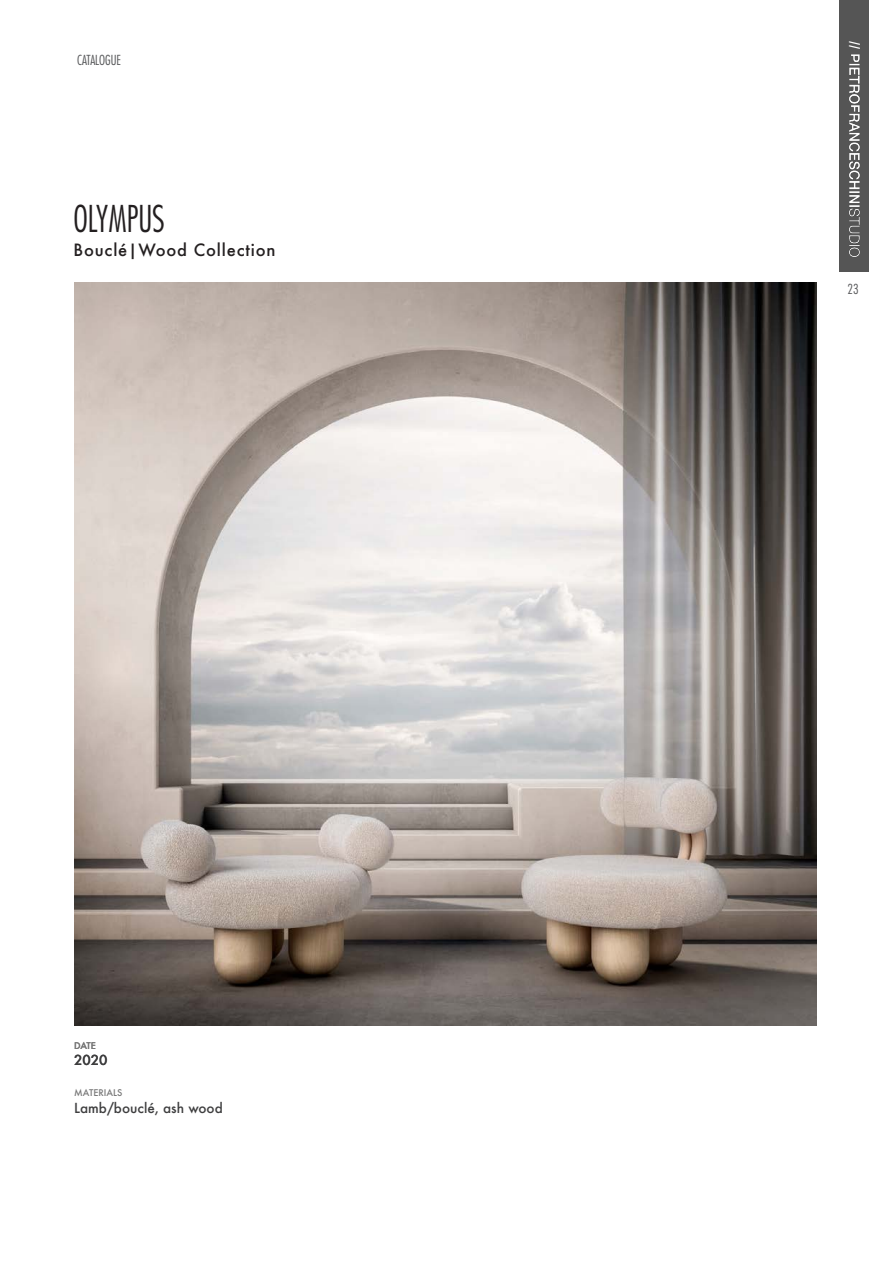
<style>
.page{position:relative;width:893px;height:1263px;background:#fff}
.page>*{position:absolute;margin:0;border:0;box-sizing:border-box;transform-origin:0 0}
.t1{font:300 condensed 36px "Futura Std";color:#231f20;scale:.9 1}
.t2{font:500 16.5px "Futura";letter-spacing:.05em;color:#231f20}
.t3{font:700 15px "Myriad Pro";color:#fff;scale:.8 1}
.t4{font:500 13.5px "Futura";color:#3e3e3f}
.t5{font:300 condensed 13.5px "Futura Std";color:#57585a}
.t6{font:500 9px "Futura";color:#787878}
</style>
<div class="page">
<img style="left:74px;top:283px;width:743px;height:742px">
<div style="left:839px;top:0;width:29px;height:272px;background:#555"></div>
<img style="left:849px;top:54px;width:11px;height:203px">
<p class="t5" style="left:77px;top:52px;width:45px">CATALOGUE</p>
<p class="t1" style="left:74px;top:197px;width:103px">OLYMPUS</p>
<p class="t2" style="left:74px;top:238px;width:203px">Bouclé|Wood Collection</p>
<p class="t6" style="left:74px;top:1039px;width:23px">DATE</p>
<p class="t4" style="left:74px;top:1051px;width:35px">2020</p>
<p class="t6" style="left:74px;top:1087px;width:50px">MATERIALS</p>
<p class="t4" style="left:74px;top:1098px;width:150px">Lamb/bouclé, ash wood</p>
<p class="t3" style="left:865px;top:41px;width:11px;rotate:90deg">//</p>
<p class="t5" style="left:848px;top:281px;width:13px">23</p>
</div>
